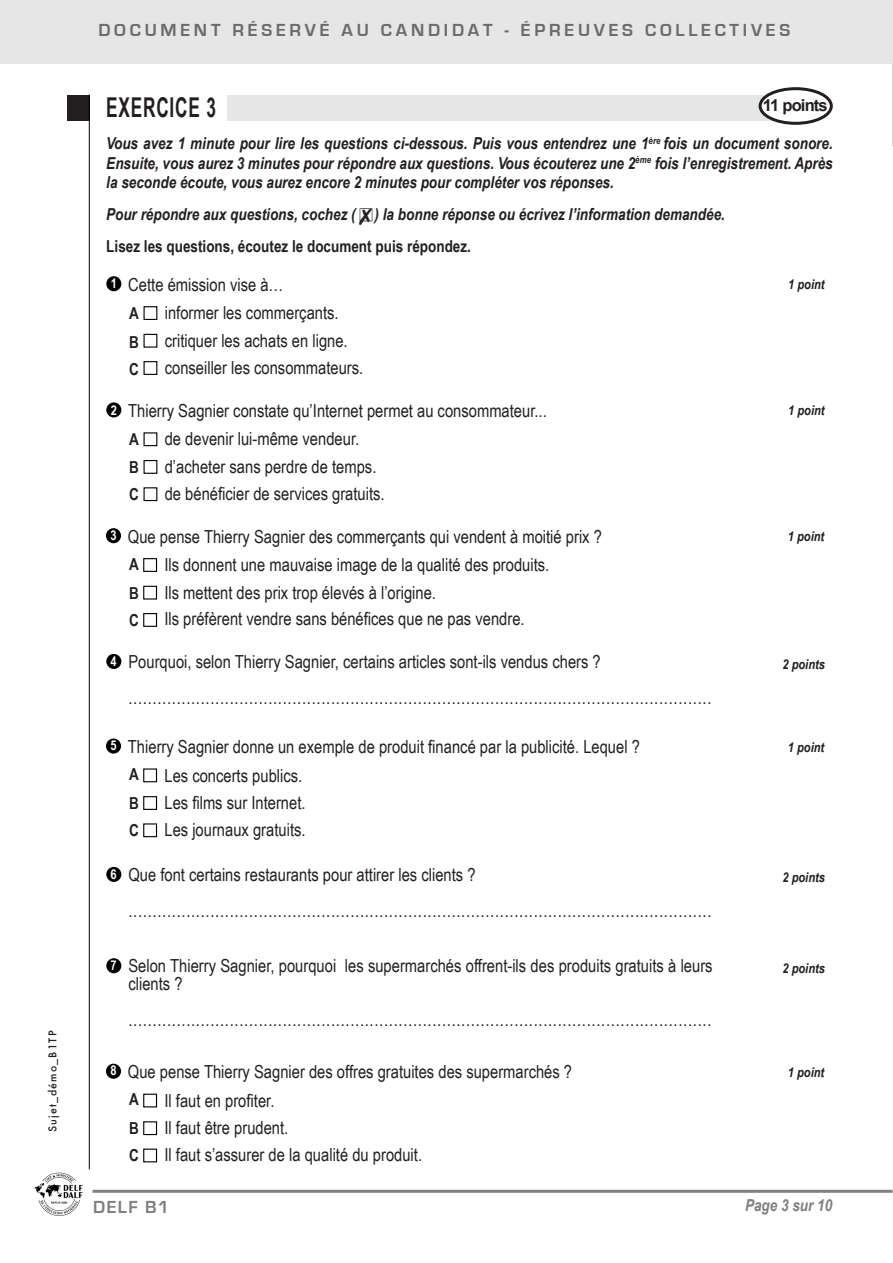
<style>
.page{position:relative;width:893px;height:1263px;background:#fff}
.page>*{position:absolute;margin:0;border:0;box-sizing:border-box;transform-origin:0 0}
.t1{font:700 27.3px "Arial Narrow";letter-spacing:.04em;color:#231f20;scale:.77 1}
.t2{font:18px/18px "Arial Narrow";color:#231f20}
.t3{font:700 18px "Eurostile";letter-spacing:.21em;color:#6b6b6e}
.t4{font:700 18px "Eurostile";letter-spacing:.08em;color:#808080}
.t5{font:italic 700 16.5px/19.5px "Arial Narrow";color:#231f20;text-align:justify}
.t6{font:700 16.5px "Arial Narrow";color:#231f20}
.t7{font:italic 700 16.5px "Arial Narrow";color:#808080}
.t8{font:700 16.5px "Arial";letter-spacing:-.05em;color:#231f20}
.t9{font:italic 700 13.5px "Arial Narrow";color:#231f20}
.t10{font:700 13.5px "Arial Narrow";color:#fff}
.t11{font:500 10.5px "Futura";letter-spacing:.11em;color:#231f20}
</style>
<div class="page">
<div style="left:0;top:0;width:893px;height:63px;background:#e6e6e6"></div>
<hr style="left:93px;top:1190px;width:800px;height:3px;background:#808080">
<img style="left:34px;top:1172px;width:48px;height:44px">
<div style="left:67px;top:95px;width:22px;height:25px;background:#231f20"></div>
<div style="left:227px;top:95px;width:565px;height:25px;background:#e6e6e6"></div>
<div style="left:760px;top:89px;width:71px;height:34px;background:#fff;border-radius:50%"></div>
<div style="left:759px;top:87px;width:74px;height:38px;border:3px solid #231f20;border-radius:50%"></div>
<hr style="left:89px;top:95px;width:1px;height:1074px;background:#000">
<div style="left:106px;top:276px;width:15px;height:15px;background:#000;border-radius:50%"></div>
<div style="left:144px;top:306px;width:13px;height:14px;background:#fff;border:1px solid #000"></div>
<div style="left:144px;top:334px;width:13px;height:14px;background:#fff;border:1px solid #000"></div>
<div style="left:144px;top:361px;width:13px;height:14px;background:#fff;border:1px solid #000"></div>
<div style="left:106px;top:402px;width:15px;height:15px;background:#000;border-radius:50%"></div>
<div style="left:144px;top:432px;width:13px;height:14px;background:#fff;border:1px solid #000"></div>
<div style="left:144px;top:460px;width:13px;height:14px;background:#fff;border:1px solid #000"></div>
<div style="left:144px;top:487px;width:13px;height:14px;background:#fff;border:1px solid #000"></div>
<div style="left:106px;top:738px;width:15px;height:15px;background:#000;border-radius:50%"></div>
<div style="left:143px;top:768px;width:14px;height:14px;background:#fff;border:1px solid #000"></div>
<div style="left:143px;top:796px;width:14px;height:14px;background:#fff;border:1px solid #000"></div>
<div style="left:143px;top:823px;width:14px;height:14px;background:#fff;border:1px solid #000"></div>
<div style="left:106px;top:654px;width:15px;height:15px;background:#000;border-radius:50%"></div>
<svg style="left:892px;top:63px;width:1px;height:83px"></svg>
<div style="left:106px;top:528px;width:15px;height:15px;background:#000;border-radius:50%"></div>
<div style="left:143px;top:558px;width:14px;height:14px;background:#fff;border:1px solid #000"></div>
<div style="left:143px;top:586px;width:14px;height:13px;background:#fff;border:1px solid #000"></div>
<div style="left:143px;top:613px;width:14px;height:14px;background:#fff;border:1px solid #000"></div>
<div style="left:106px;top:867px;width:15px;height:15px;background:#000;border-radius:50%"></div>
<div style="left:106px;top:958px;width:15px;height:15px;background:#000;border-radius:50%"></div>
<div style="left:106px;top:1064px;width:15px;height:15px;background:#000;border-radius:50%"></div>
<div style="left:143px;top:1094px;width:14px;height:13px;background:#fff;border:1px solid #000"></div>
<div style="left:143px;top:1121px;width:14px;height:14px;background:#fff;border:1px solid #000"></div>
<div style="left:143px;top:1148px;width:14px;height:14px;background:#fff;border:1px solid #000"></div>
<p class="t11" style="left:45px;top:1132px;width:103px;rotate:-90deg">Sujet_démo_B1TP</p>
<p class="t3" style="left:98px;top:20px;width:693px">DOCUMENT RÉSERVÉ AU CANDIDAT - ÉPREUVES COLLECTIVES</p>
<p class="t1" style="left:106px;top:86px;width:144px">EXERCICE 3</p>
<p class="t8" style="left:763px;top:94px;width:66px">11 points</p>
<p class="t5" style="left:106px;top:133px;width:728px">Vous avez 1 minute pour lire les questions ci-dessous. Puis vous entendrez une 1<sup>ère</sup> fois un document sonore.<br>Ensuite, vous aurez 3 minutes pour répondre aux questions. Vous écouterez une 2<sup>ème</sup> fois l’enregistrement. Après la seconde écoute, vous aurez encore 2 minutes pour compléter vos réponses.</p>
<p class="t5" style="left:106px;top:203px;width:620px">Pour répondre aux questions, cochez ( ) la bonne réponse ou écrivez l’information demandée.</p>
<p class="t6" style="left:106px;top:234px;width:366px">Lisez les questions, écoutez le document puis répondez.</p>
<p class="t10" style="left:111px;top:273px;width:8px">1</p>
<p class="t2" style="left:128px;top:275px;width:157px">Cette émission vise à…</p>
<p class="t2" style="left:165px;top:303px;width:175px">informer les commerçants.</p>
<p class="t2" style="left:165px;top:331px;width:184px">critiquer les achats en ligne.</p>
<p class="t2" style="left:165px;top:357px;width:200px">conseiller les consommateurs.</p>
<p class="t6" style="left:129px;top:301px;width:11px">A</p>
<p class="t6" style="left:129px;top:329px;width:11px">B</p>
<p class="t6" style="left:129px;top:356px;width:11px">C</p>
<p class="t10" style="left:111px;top:400px;width:8px">2</p>
<p class="t2" style="left:128px;top:401px;width:420px">Thierry Sagnier constate qu’Internet permet au consommateur...</p>
<p class="t2" style="left:165px;top:429px;width:196px">de devenir lui-même vendeur.</p>
<p class="t2" style="left:165px;top:457px;width:213px">d’acheter sans perdre de temps.</p>
<p class="t2" style="left:165px;top:484px;width:221px">de bénéficier de services gratuits.</p>
<p class="t6" style="left:129px;top:426px;width:11px">A</p>
<p class="t6" style="left:129px;top:455px;width:11px">B</p>
<p class="t6" style="left:129px;top:482px;width:11px">C</p>
<p class="t10" style="left:111px;top:525px;width:8px">3</p>
<p class="t2" style="left:128px;top:526px;width:476px">Que pense Thierry Sagnier des commerçants qui vendent à moitié prix ?</p>
<p class="t2" style="left:164px;top:555px;width:386px">Ils donnent une mauvaise image de la qualité des produits.</p>
<p class="t2" style="left:164px;top:583px;width:273px">Ils mettent des prix trop élevés à l’origine.</p>
<p class="t2" style="left:164px;top:609px;width:362px">Ils préfèrent vendre sans bénéfices que ne pas vendre.</p>
<p class="t6" style="left:129px;top:552px;width:11px">A</p>
<p class="t6" style="left:129px;top:580px;width:11px">B</p>
<p class="t6" style="left:129px;top:607px;width:11px">C</p>
<p class="t9" style="left:788px;top:274px;width:38px">1 point</p>
<p class="t9" style="left:788px;top:400px;width:38px">1 point</p>
<p class="t9" style="left:788px;top:526px;width:38px">1 point</p>
<p class="t2" style="left:128px;top:652px;width:474px">Pourquoi, selon Thierry Sagnier, certains articles sont-ils vendus chers ?</p>
<p class="t2" style="left:128px;top:688px;width:584px">.........................................................................................................................</p>
<p class="t10" style="left:111px;top:651px;width:8px">4</p>
<p class="t9" style="left:782px;top:654px;width:44px">2 points</p>
<p class="t10" style="left:111px;top:735px;width:8px">5</p>
<p class="t2" style="left:128px;top:737px;width:513px">Thierry Sagnier donne un exemple de produit financé par la publicité. Lequel ?</p>
<p class="t2" style="left:164px;top:765px;width:139px">Les concerts publics.</p>
<p class="t2" style="left:164px;top:793px;width:143px">Les films sur Internet.</p>
<p class="t2" style="left:164px;top:820px;width:143px">Les journaux gratuits.</p>
<p class="t6" style="left:129px;top:762px;width:11px">A</p>
<p class="t6" style="left:129px;top:791px;width:11px">B</p>
<p class="t6" style="left:129px;top:818px;width:11px">C</p>
<p class="t9" style="left:788px;top:736px;width:38px">1 point</p>
<p class="t2" style="left:128px;top:865px;width:349px">Que font certains restaurants pour attirer les clients ?</p>
<p class="t2" style="left:128px;top:901px;width:584px">.........................................................................................................................</p>
<p class="t10" style="left:111px;top:864px;width:8px">6</p>
<p class="t9" style="left:782px;top:867px;width:44px">2 points</p>
<p class="t2" style="left:128px;top:956px;width:586px">Selon Thierry Sagnier, pourquoi les supermarchés offrent-ils des produits gratuits à leurs clients ?</p>
<p class="t2" style="left:128px;top:1010px;width:584px">.........................................................................................................................</p>
<p class="t10" style="left:111px;top:955px;width:8px">7</p>
<p class="t9" style="left:782px;top:958px;width:44px">2 points</p>
<p class="t10" style="left:111px;top:1060px;width:8px">8</p>
<p class="t2" style="left:128px;top:1062px;width:446px">Que pense Thierry Sagnier des offres gratuites des supermarchés ?</p>
<p class="t2" style="left:164px;top:1091px;width:111px">Il faut en profiter.</p>
<p class="t2" style="left:164px;top:1118px;width:125px">Il faut être prudent.</p>
<p class="t2" style="left:164px;top:1145px;width:259px">Il faut s’assurer de la qualité du produit.</p>
<p class="t6" style="left:129px;top:1087px;width:11px">A</p>
<p class="t6" style="left:129px;top:1115px;width:11px">B</p>
<p class="t6" style="left:129px;top:1142px;width:11px">C</p>
<p class="t9" style="left:788px;top:1062px;width:38px">1 point</p>
<p class="t4" style="left:93px;top:1197px;width:78px">DELF B1</p>
<p class="t7" style="left:745px;top:1192px;width:89px">Page 3 sur 10</p>
</div>
